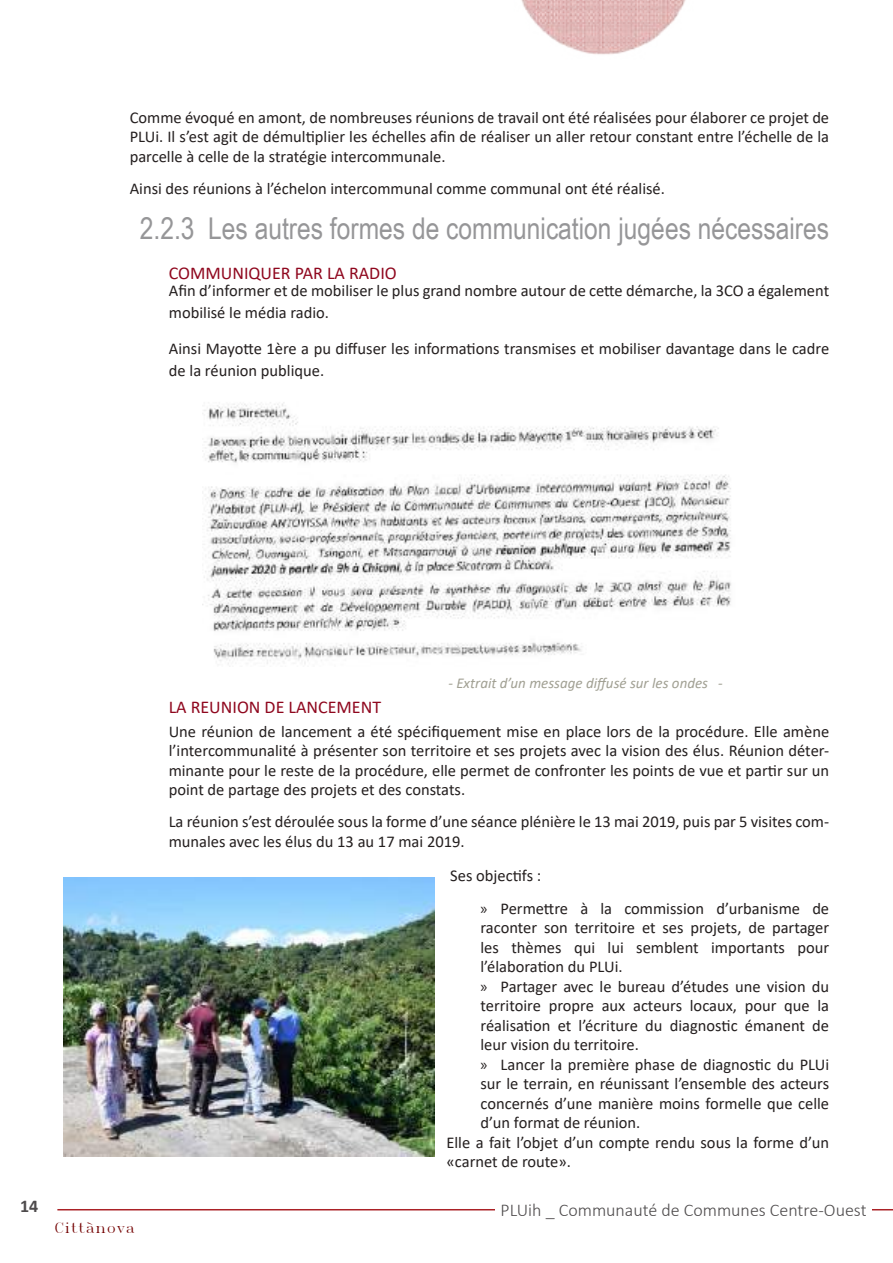
<style>
.page{position:relative;width:893px;height:1263px;background:#fff}
.page>*{position:absolute;margin:0;border:0;box-sizing:border-box;transform-origin:0 0}
.t1{font:30px "Arial Narrow";color:#969698}
.t2{font:18px "Calibri";color:#8f071e}
.t3{font:300 18px "Calibri";color:#4e4b4c}
.t4{font:700 18px "Calibri";color:#4e4b4c}
.t5{font:16.5px/19.5px "Calibri";color:#241f1f}
.t6{font:italic 15px "Calibri";color:#a1a093}
.t7{font:13.95px "Roman T";color:#730000}
.s1{font-family:"Myriad Pro"}
</style>
<div class="page">
<img style="left:521px;top:0;width:165px;height:55px">
<hr style="left:58px;top:1209px;width:835px;height:1px;background:#ab2126">
<div style="left:495px;top:1202px;width:377px;height:20px;background:#fff"></div>
<img style="left:203px;top:402px;width:528px;height:262px">
<img style="left:64px;top:877px;width:371px;height:279px">
<p class="t5" style="left:130px;top:107px;width:701px;text-align:justify">Comme évoqué en amont, de nombreuses réunions de travail ont été réalisées pour élaborer ce projet de PLUi. Il s’est agit de démultiplier les échelles afin de réaliser un aller retour constant entre l’échelle de la parcelle à celle de la stratégie intercommunale.</p>
<p class="t5" style="left:130px;top:179px;width:537px">Ainsi des réunions à l’échelon intercommunal comme communal ont été réalisé.</p>
<h1 class="t1" style="left:140px;top:207px;width:691px">2.2.3 Les autres formes de communication jugées nécessaires</h1>
<p class="t5" style="left:169px;top:279px;width:662px;line-height:22.5px">Afin d’informer et de mobiliser le plus grand nombre autour de cette démarche, la 3CO a également mobilisé le média radio.</p>
<p class="t5" style="left:169px;top:336px;width:662px;line-height:22.5px">Ainsi Mayotte 1ère a pu diffuser les informations transmises et mobiliser davantage dans le cadre de la réunion publique.</p>
<p class="t2" style="left:169px;top:260px;width:230px">COMMUNIQUER PAR LA RADIO</p>
<p class="t2" style="left:169px;top:695px;width:214px">LA REUNION DE LANCEMENT</p>
<p class="t6" style="left:448px;top:673px;width:276px">- Extrait d’un message diffusé sur les ondes -</p>
<p class="t5" style="left:169px;top:721px;width:662px;text-align:justify">Une réunion de lancement a été spécifiquement mise en place lors de la procédure. Elle amène l’intercommunalité à présenter son territoire et ses projets avec la vision des élus. Réunion déter&shy;minante pour le reste de la procédure, elle permet de confronter les points de vue et partir sur un point de partage des projets et des constats.</p>
<p class="t5" style="left:169px;top:812px;width:662px">La réunion s’est déroulée sous la forme d’une séance plénière le 13 mai 2019, puis par 5 visites com&shy;munales avec les élus du 13 au 17 mai 2019.</p>
<p class="t5" style="left:480px;top:859px;width:350px;line-height:32.2px;text-indent:-30px">Ses objectifs :<br><span class="s1">»</span> Permettre à la commission d’urbanisme de</p>
<p class="t5" style="left:480px;top:917px;width:350px">raconter son territoire et ses projets, de partager</p>
<p class="t5" style="left:480px;top:937px;width:350px">les thèmes qui lui semblent importants pour</p>
<p class="t5" style="left:480px;top:956px;width:144px">l’élaboration du PLUi.</p>
<p class="t5" style="left:480px;top:976px;width:350px"><span class="s1">»</span> Partager avec le bureau d’études une vision du</p>
<p class="t5" style="left:480px;top:995px;width:350px">territoire propre aux acteurs locaux, pour que la</p>
<p class="t5" style="left:480px;top:1015px;width:350px">réalisation et l’écriture du diagnostic émanent de</p>
<p class="t5" style="left:480px;top:1034px;width:160px">leur vision du territoire.</p>
<p class="t5" style="left:480px;top:1054px;width:350px"><span class="s1">»</span> Lancer la première phase de diagnostic du PLUi</p>
<p class="t5" style="left:480px;top:1073px;width:350px">sur le terrain, en réunissant l’ensemble des acteurs</p>
<p class="t5" style="left:480px;top:1093px;width:350px">concernés d’une manière moins formelle que celle</p>
<p class="t5" style="left:480px;top:1112px;width:161px">d’un format de réunion.</p>
<p class="t5" style="left:446px;top:1132px;width:384px">Elle a fait l’objet d’un compte rendu sous la forme d’un</p>
<p class="t5" style="left:446px;top:1151px;width:126px">«carnet de route».</p>
<p class="t4" style="left:20px;top:1193px;width:20px">14</p>
<p class="t3" style="left:500px;top:1198px;width:368px">PLUih _ Communauté de Communes Centre-Ouest</p>
<p class="t7" style="left:54px;top:1218px;width:83px">Cittànova</p>
</div>
